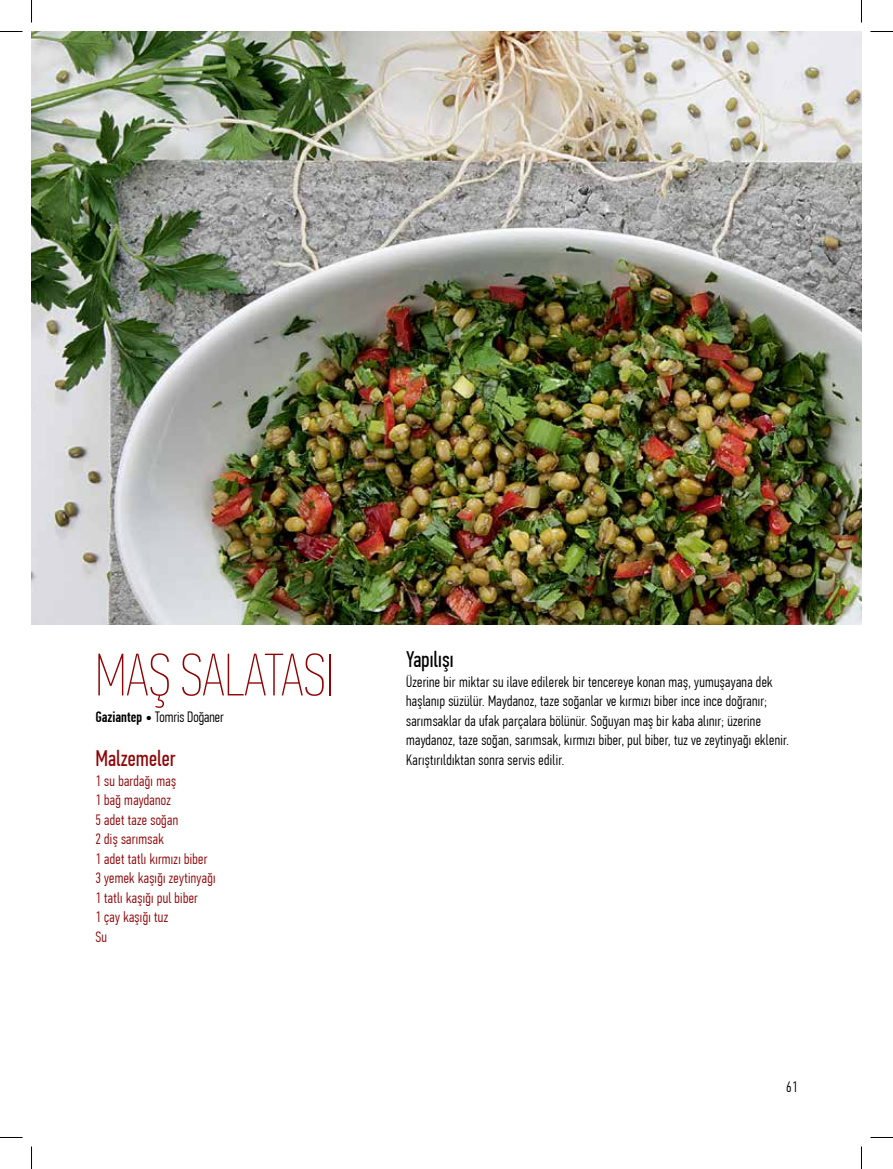
<style>
.page{position:relative;width:893px;height:1169px;background:#fff}
.page>*{position:absolute;margin:0;border:0;box-sizing:border-box;transform-origin:0 0}
.t1{font:60px "PF Din Text Comp Pro X Thin";color:#8f0507}
.t2{font:22.5px "PF Din Text Comp Pro";color:#8f0507}
.t3{font:22.5px "PF Din Text Comp Pro";color:#000}
.t4{font:300 15px/19.5px "PF Din Text Comp Pro";letter-spacing:.02em;color:#000}
.t5{font:300 15px/19.5px "PF Din Text Comp Pro";letter-spacing:.02em;color:#8f0507}
.t6{font:300 15px "PF Din Text Comp Pro";color:#000}
.s1{font-weight:500}
</style>
<div class="page">
<img style="left:32px;top:31px;width:829px;height:594px">
<svg style="left:0;top:31px;width:22px;height:1px"></svg>
<svg style="left:870px;top:31px;width:22px;height:1px"></svg>
<svg style="left:0;top:1137px;width:22px;height:1px"></svg>
<svg style="left:870px;top:1137px;width:22px;height:1px"></svg>
<svg style="left:31px;top:0;width:1px;height:23px"></svg>
<svg style="left:31px;top:1146px;width:1px;height:23px"></svg>
<h1 class="t1" style="left:95px;top:640px;width:241px">MAŞ SALATASI</h1>
<p class="t6" style="left:95px;top:708px;width:130px"><span class="s1">Gaziantep •</span> Tomris Doğaner</p>
<h2 class="t2" style="left:95px;top:745px;width:82px">Malzemeler</h2>
<p class="t5" style="left:95px;top:770px;width:122px">1 su bardağı maş<br>1 bağ maydanoz<br>5 adet taze soğan<br>2 diş sarımsak<br>1 adet tatlı kırmızı biber<br>3 yemek kaşığı zeytinyağı<br>1 tatlı kaşığı pul biber<br>1 çay kaşığı tuz<br>Su</p>
<h2 class="t3" style="left:406px;top:646px;width:49px">Yapılışı</h2>
<p class="t4" style="left:406px;top:672px;width:384px">Üzerine bir miktar su ilave edilerek bir tencereye konan maş, yumuşayana dek haşlanıp süzülür. Maydanoz, taze soğanlar ve kırmızı biber ince ince doğranır; sarımsaklar da ufak parçalara bölünür. Soğuyan maş bir kaba alınır; üzerine maydanoz, taze soğan, sarımsak, kırmızı biber, pul biber, tuz ve zeytinyağı eklenir.<br>Karıştırıldıktan sonra servis edilir.</p>
<p class="t4" style="left:786px;top:1077px;width:13px">61</p>
</div>
